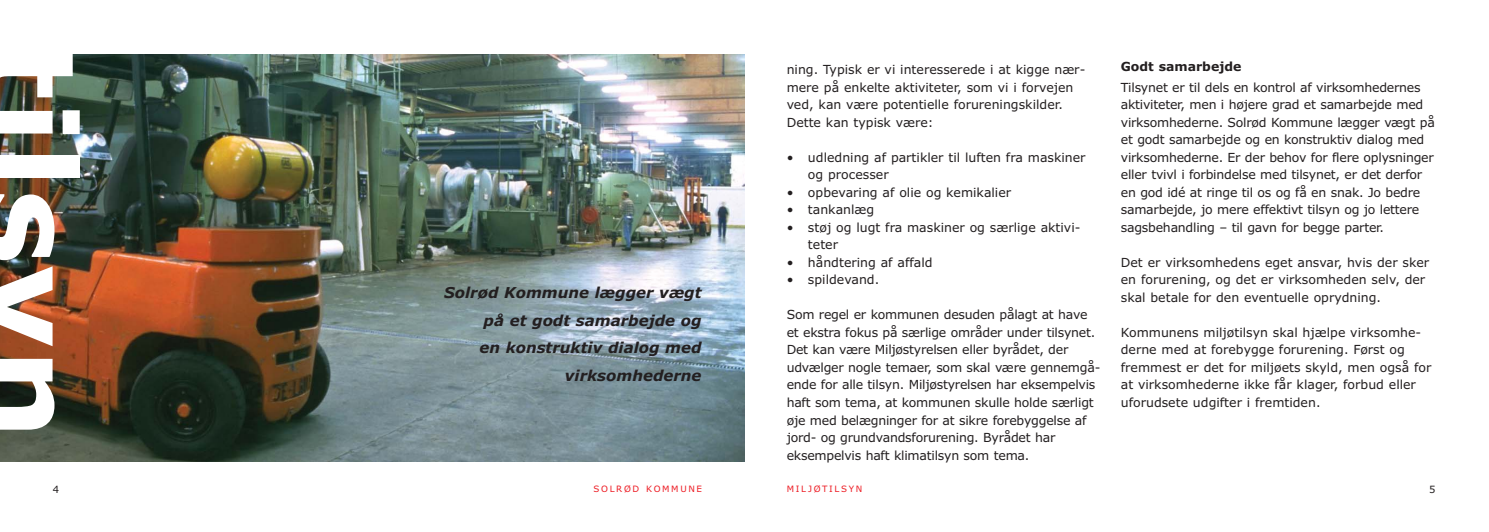
<style>
.page{position:relative;width:1489px;height:532px;background:#fff}
.page>*{position:absolute;margin:0;border:0;box-sizing:border-box;transform-origin:0 0}
.t1{font:700 128.5px "Verdana";color:#fff}
.t2{font:italic 700 15px/27.5px "Verdana";color:#231f20;text-align:right}
.t3{font:12.5px/17.5px "Verdana";letter-spacing:-.02em;color:#231f20}
.t4{font:12.5px/17.5px "Verdana";color:#231f20}
.t5{font:700 12.5px "Verdana";color:#231f20}
.t6{font:10px "Verdana";color:#231f20}
.t7{font:8.75px "Verdana";letter-spacing:.19em;color:#ed1c24}
</style>
<div class="page">
<img style="left:0;top:54px;width:744px;height:407px">
<h1 class="t1" style="left:80px;top:42px;width:399px;rotate:90deg">tilsyn</h1>
<p class="t2" style="left:444px;top:280px;width:259px">Solrød Kommune lægger vægt på et godt samarbejde og<br>en konstruktiv dialog med virksomhederne</p>
<p class="t4" style="left:786px;top:62px;width:300px">ning. Typisk er vi interesserede i at kigge nær&shy;mere på enkelte aktiviteter, som vi i forvejen ved, kan være potentielle forureningskilder.<br>Dette kan typisk være:</p>
<p class="t4" style="left:808px;top:149px;width:279px;text-indent:-21px">• udledning af partikler til luften fra maskiner og processer</p>
<p class="t4" style="left:786px;top:184px;width:226px">• opbevaring af olie og kemikalier</p>
<p class="t4" style="left:786px;top:202px;width:89px">• tankanlæg</p>
<p class="t4" style="left:808px;top:219px;width:274px;text-indent:-21px">• støj og lugt fra maskiner og særlige aktivi&shy;teter</p>
<p class="t4" style="left:786px;top:254px;width:147px">• håndtering af affald</p>
<p class="t4" style="left:786px;top:272px;width:94px">• spildevand.</p>
<p class="t3" style="left:786px;top:307px;width:315px">Som regel er kommunen desuden pålagt at have et ekstra fokus på særlige områder under tilsynet.<br>Det kan være Miljøstyrelsen eller byrådet, der udvælger nogle temaer, som skal være gennemgå&shy;ende for alle tilsyn. Miljøstyrelsen har eksempelvis haft som tema, at kommunen skulle holde særligt øje med belægninger for at sikre forebyggelse af jord- og grundvandsforurening. Byrådet har eksempelvis haft klimatilsyn som tema.</p>
<p class="t5" style="left:1120px;top:61px;width:122px">Godt samarbejde</p>
<p class="t3" style="left:1120px;top:79px;width:315px">Tilsynet er til dels en kontrol af virksomhedernes aktiviteter, men i højere grad et samarbejde med virksomhederne. Solrød Kommune lægger vægt på et godt samarbejde og en konstruktiv dialog med virksomhederne. Er der behov for flere oplysninger eller tvivl i forbindelse med tilsynet, er det derfor en god idé at ringe til os og få en snak. Jo bedre samarbejde, jo mere effektivt tilsyn og jo lettere sagsbehandling – til gavn for begge parter.</p>
<p class="t4" style="left:1120px;top:254px;width:310px">Det er virksomhedens eget ansvar, hvis der sker en forurening, og det er virksomheden selv, der skal betale for den eventuelle oprydning.</p>
<p class="t4" style="left:1120px;top:324px;width:312px">Kommunens miljøtilsyn skal hjælpe virksomhe&shy;derne med at forebygge forurening. Først og fremmest er det for miljøets skyld, men også for at virksomhederne ikke får klager, forbud eller uforudsete udgifter i fremtiden.</p>
<p class="t6" style="left:53px;top:485px;width:8px">4</p>
<p class="t7" style="left:593px;top:485px;width:110px">SOLRØD KOMMUNE</p>
<p class="t7" style="left:786px;top:485px;width:77px">MILJØTILSYN</p>
<p class="t6" style="left:1428px;top:485px;width:8px">5</p>
</div>
